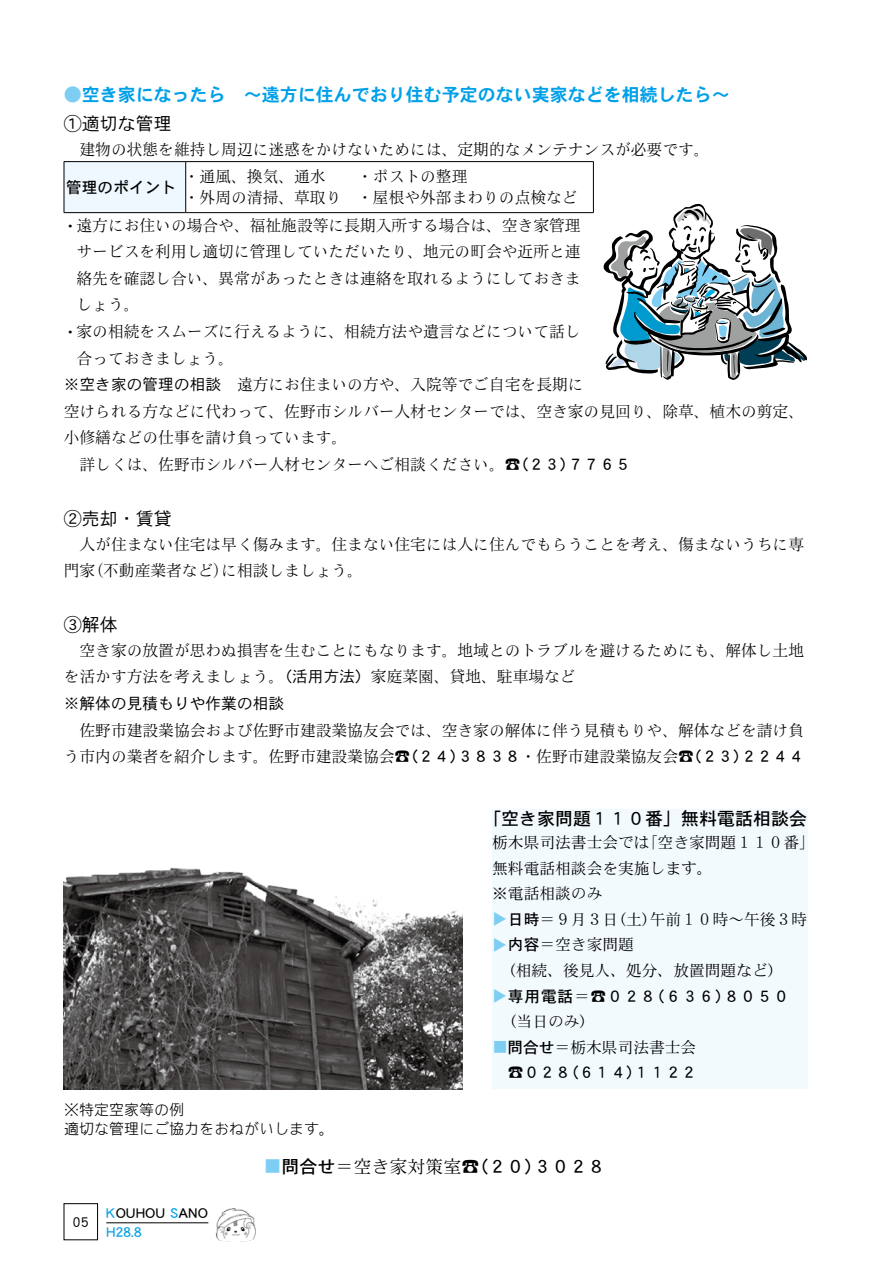
<style>
.page{position:relative;width:893px;height:1263px;background:#fff}
.page>*{position:absolute;margin:0;border:0;box-sizing:border-box;transform-origin:0 0}
.t1{font:18px "DFHS Gothic Std W7";color:#00a0e9}
.t2{font:18px "DFHS Gothic Std W5";color:#000}
.t3{font:18px "DFHS Mincho Std W3";color:#000}
.t4{font:18px "DFHS Gothic Std W3";color:#000}
.t5{font:18px "DFHS Gothic Std W5";color:#7ecef4}
.t6{font:15.75px/26.5px "DF Mincho P Std W3";color:#000}
.t7{font:15.75px/25.5px "DFHS Mincho Std W3";color:#000}
.t8{font:15.75px "DFHS Gothic Std W5";color:#000}
.t9{font:15.75px "DFHS Gothic Std W3";color:#000}
.t10{font:15.75px "DFHS Gothic Std W5";color:#7ecef4}
.t11{font:15px/19.2px "DF Gothic P Std W3";color:#000}
.t12{font:15px "DFHS Gothic Std W5";color:#000}
.t13{font:15px "DFHS Gothic Std W5";color:#00a0e9}
.t14{font:15px "DF Maru Gothic Std W5";color:#000}
.s1{font-family:"DFHS Gothic Std W3";color:#7ecef4}
.s2{font-family:"DFHS Gothic Std W5"}
.s3{font-family:"DFHS Mincho Std W3"}
.s4{font-family:"DFHS Gothic Std W3"}
.s5{color:#00a0e9}
</style>
<div class="page">
<hr style="left:106px;top:1222px;width:102px;height:1px;background:#000">
<div style="left:64px;top:1203px;width:34px;height:37px;border:1px solid #000"></div>
<img style="left:215px;top:1208px;width:41px;height:34px">
<div style="left:64px;top:162px;width:122px;height:51px;background:#eff8fe"></div>
<hr style="left:64px;top:161px;width:122px;height:1px;background:#000">
<hr style="left:64px;top:162px;width:1px;height:50px;background:#000">
<hr style="left:186px;top:161px;width:408px;height:1px;background:#000">
<hr style="left:185px;top:162px;width:1px;height:50px;background:#000">
<hr style="left:593px;top:162px;width:1px;height:50px;background:#000">
<hr style="left:64px;top:212px;width:122px;height:1px;background:#000">
<hr style="left:186px;top:212px;width:408px;height:1px;background:#000">
<div style="left:492px;top:809px;width:316px;height:280px;background:#f3fafe"></div>
<svg style="left:604px;top:204px;width:203px;height:176px"></svg>
<img style="left:64px;top:867px;width:398px;height:222px">
<p class="t1" style="left:64px;top:84px;width:668px"><span class="s1">●</span>空き家になったら　～遠方に住んでおり住む予定のない実家などを相続したら~</p>
<p class="t4" style="left:64px;top:114px;width:109px">①適切な管理</p>
<p class="t6" style="left:184px;top:135px;width:527px;line-height:27.2px;text-indent:-120px">　建物の状態を維持し周辺に迷惑をかけないためには、定期的なメンテナンスが必要です。・通風、換気、通水　　・ポストの整理</p>
<p class="t8" style="left:66px;top:179px;width:112px">管理のポイント</p>
<p class="t6" style="left:184px;top:184px;width:395px">・外周の清掃、草取り　・屋根や外部まわりの点検など</p>
<p class="t6" style="left:77px;top:211px;width:505px;text-align:justify;text-indent:-9px">• 遠方にお住いの場合や、福祉施設等に長期入所する場合は、空き家管理サービスを利用し適切に管理していただいたり、地元の町会や近所と連絡先を確認し合い、異常があったときは連絡を取れるようにしておきましょう。</p>
<p class="t6" style="left:68px;top:318px;width:514px">• 家の相続をスムーズに行えるように、相続方法や遺言などについて話し</p>
<p class="t6" style="left:77px;top:344px;width:159px">合っておきましょう。</p>
<p class="t6" style="left:237px;top:371px;width:348px">遠方にお住まいの方や、入院等でご自宅を長期に</p>
<p class="t9" style="left:64px;top:376px;width:159px">※空き家の管理の相談</p>
<p class="t6" style="left:64px;top:397px;width:742px">空けられる方などに代わって、佐野市シルバー人材センターでは、空き家の見回り、除草、植木の剪定、小修繕などの仕事を請け負っています。</p>
<p class="t8" style="left:568px;top:456px;width:64px">７７６５</p>
<p class="t6" style="left:64px;top:451px;width:513px">　詳しくは、佐野市シルバー人材センターへご相談ください。 <span class="s2">)</span><span class="s3">☎</span> <span class="s2">２３(</span></p>
<p class="t4" style="left:64px;top:509px;width:109px">②売却・賃貸</p>
<p class="t6" style="left:221px;top:530px;width:584px;text-indent:-158px">　人が住まない住宅は早く傷みます。住まない住宅には人に住んでもらうことを考え、傷まないうちに専に相談しましょう。</p>
<p class="t6" style="left:87px;top:557px;width:143px">（不動産業者など）</p>
<p class="t6" style="left:64px;top:557px;width:33px">門家</p>
<p class="t4" style="left:64px;top:615px;width:55px">③解体</p>
<p class="t6" style="left:64px;top:637px;width:742px">　空き家の放置が思わぬ損害を生むことにもなります。地域とのトラブルを避けるためにも、解体し土地を活かす方法を考えましょう。<span class="s4">（活用方法）</span>家庭菜園、貸地、駐車場など</p>
<p class="t9" style="left:64px;top:695px;width:222px">※解体の見積もりや作業の相談</p>
<p class="t6" style="left:64px;top:716px;width:742px">　佐野市建設業協会および佐野市建設業協友会では、空き家の解体に伴う見積もりや、解体などを請け負</p>
<p class="t8" style="left:741px;top:748px;width:65px">２２４４</p>
<p class="t6" style="left:64px;top:743px;width:403px">う市内の業者を紹介します。佐野市建設業協会<span class="s3">☎</span><span class="s2">（２４）</span></p>
<p class="t6" style="left:458px;top:743px;width:293px"><span class="s2">３８３８</span>・佐野市建設業協友会 <span class="s2">)</span><span class="s3">☎</span> <span class="s2">２３(</span></p>
<p class="t2" style="left:483px;top:809px;width:325px">「空き家問題１１０番」無料電話相談会</p>
<p class="t7" style="left:642px;top:830px;width:175px">「空き家問題１１０番「</p>
<p class="t7" style="left:492px;top:830px;width:159px">栃木県司法書士会では</p>
<p class="t7" style="left:492px;top:855px;width:222px">無料電話相談会を実施します。</p>
<p class="t7" style="left:492px;top:881px;width:112px">※電話相談のみ</p>
<p class="t7" style="left:650px;top:906px;width:159px">午前１０時～午後３時</p>
<p class="t7" style="left:508px;top:906px;width:151px"><span class="s2">日時</span>＝９月３（日土）</p>
<p class="t10" style="left:509px;top:911px;width:17px;rotate:90deg">▲</p>
<p class="t7" style="left:508px;top:932px;width:127px"><span class="s2">内容</span>＝空き家問題</p>
<p class="t10" style="left:509px;top:937px;width:17px;rotate:90deg">▲</p>
<p class="t7" style="left:492px;top:957px;width:293px">　（相続、後見人、処分、放置問題など(</p>
<p class="t8" style="left:724px;top:987px;width:67px">８０５０</p>
<p class="t8" style="left:508px;top:987px;width:150px">専用電話<span class="s3">=☎</span>０２８</p>
<p class="t8" style="left:649px;top:987px;width:83px">)６３６(</p>
<p class="t10" style="left:509px;top:988px;width:17px;rotate:90deg">▲</p>
<p class="t7" style="left:507px;top:1008px;width:190px;text-indent:-6px">（当日のみ(<br><span class="s2">問合せ</span>＝栃木県司法書士会</p>
<p class="t10" style="left:509px;top:1039px;width:17px;rotate:90deg">■</p>
<p class="t8" style="left:563px;top:1064px;width:80px">)６１４(</p>
<p class="t8" style="left:508px;top:1064px;width:64px"><span class="s3">☎</span>０２８</p>
<p class="t8" style="left:634px;top:1064px;width:64px">１１２２</p>
<p class="t11" style="left:64px;top:1100px;width:271px">※特定空家等の例<br>適切な管理にご協力をおねがいします。</p>
<p class="t3" style="left:282px;top:1156px;width:262px"><span class="s2">問合せ</span>＝空き家対策室 <span class="s2">)</span>☎ <span class="s2">２０(</span></p>
<p class="t5" style="left:282px;top:1157px;width:19px;rotate:90deg">■</p>
<p class="t2" style="left:534px;top:1156px;width:73px">３０２８</p>
<p class="t14" style="left:72px;top:1213px;width:18px">05</p>
<p class="t12" style="left:106px;top:1205px;width:103px"><span class="s5">K</span>OUHOU <span class="s5">S</span>ANO</p>
<p class="t13" style="left:106px;top:1223px;width:37px">H28.8</p>
</div>
